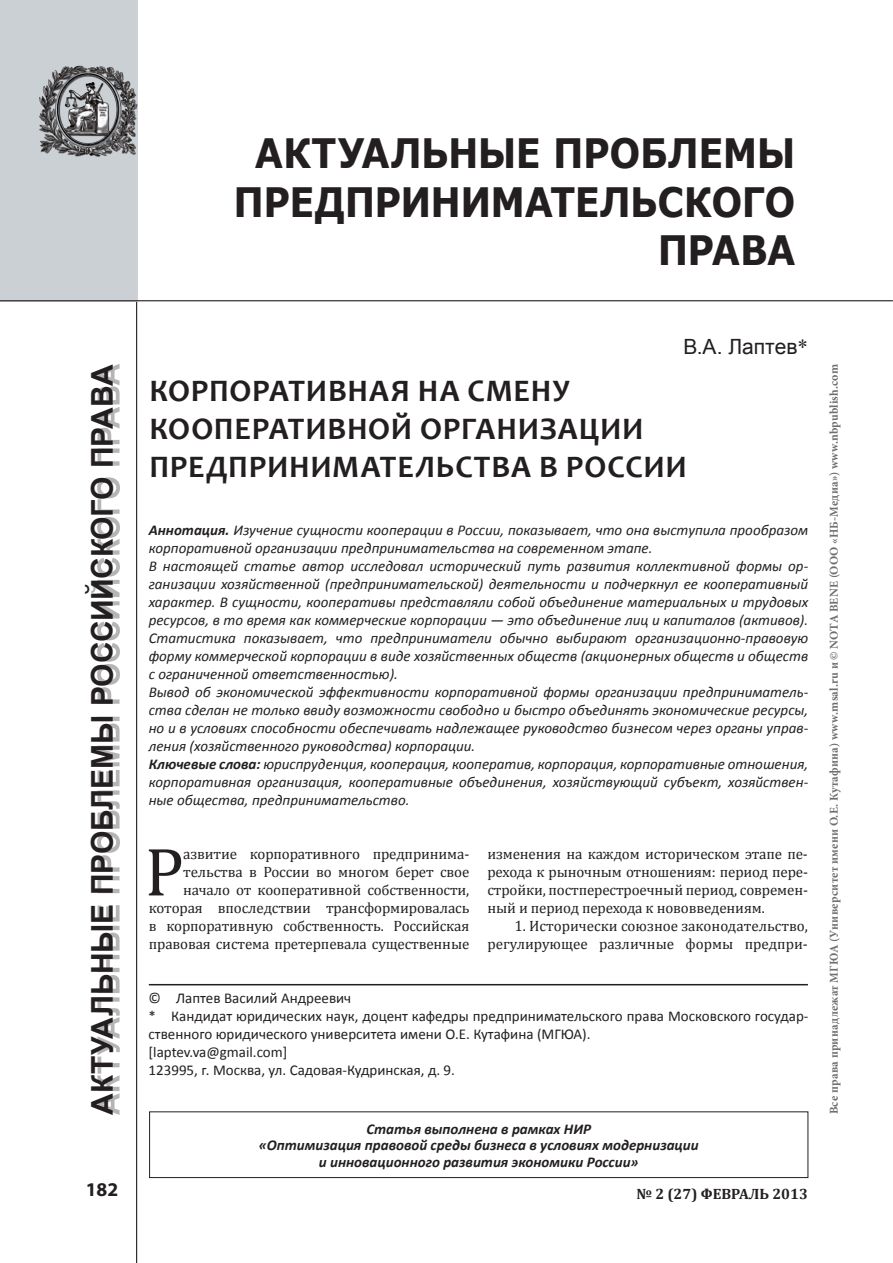
<style>
.page{position:relative;width:893px;height:1263px;background:#fff}
.page>*{position:absolute;margin:0;border:0;box-sizing:border-box;transform-origin:0 0}
.t1{font:69px "Cambria";color:#231f20}
.t2{font:700 40.5px/48.6px "Verdana";letter-spacing:-.02em;color:#231f20;text-align:right;scale:.9 1}
.t3{font:700 31.5px/37.8px "Candara";letter-spacing:.02em;color:#231f20}
.t4{font:700 30px "Arial";letter-spacing:-.01em;color:#231f20}
.t5{font:21px "Arial";letter-spacing:.005em;color:#231f20}
.t6{font:700 19.5px "Myriad Pro";color:#231f20}
.t7{font:italic 15px/18px "Calibri";color:#231f20}
.t8{font:15px/18px "Cambria";letter-spacing:-.01em;color:#231f20;text-align:right}
.t9{font:15px/18px "Calibri";color:#231f20}
.t10{font:italic 700 15px/16.5px "Calibri";color:#231f20;text-align:center}
.t11{font:700 15px "Cambria";color:#231f20}
.t12{font:700 12px "Minion Pro";letter-spacing:.02em;color:#6c6d70}
.s1{font-family:"Times New Roman"}
.s2{font-weight:700}
</style>
<div class="page">
<hr style="left:136px;top:0;width:1px;height:1263px;background:#231f20">
<div style="left:0;top:0;width:136px;height:301px;background:#cad0d4"></div>
<div style="left:92px;top:364px;width:28px;height:751px;background:#231f20;opacity:.33"></div>
<img style="left:39px;top:54px;width:99px;height:111px">
<hr style="left:0;top:300px;width:893px;height:1px;background:#231f20">
<hr style="left:149px;top:984px;width:659px;height:1px;background:#231f20">
<div style="left:149px;top:1111px;width:659px;height:67px;border:1px solid #231f20"></div>
<h2 class="t2" style="left:234px;top:128px;width:626px">актуальные проблемы предпринимательского права</h2>
<h3 class="t5" style="left:683px;top:333px;width:126px">В.А. Лаптев<span class="s1">*</span></h3>
<h3 class="t4" style="left:83px;top:1115px;width:747px;rotate:-90deg">Актуальные проблемы российского права</h3>
<p class="t12" style="left:825px;top:1114px;width:752px;rotate:-90deg">Все права принадлежат МГЮА (Университет имени О.Е. Кутафина) www.msal.ru и © NOTA BENE (ООО «НБ-Медиа») www.nbpublish.com</p>
<h3 class="t3" style="left:149px;top:372px;width:539px">корпоративная на смену кооперативной организации предпринимательства в россии</h3>
<p class="t7" style="left:149px;top:521px;width:662px"><span class="s2">Аннотация.</span> Изучение сущности кооперации в России, показывает, что она выступила прообразом корпоративной организации предпринимательства на современном этапе.<br>В настоящей статье автор исследовал исторический путь развития коллективной формы ор&shy;ганизации хозяйственной (предпринимательской) деятельности и подчеркнул ее кооперативный характер. В сущности, кооперативы представляли собой объединение материальных и трудовых ресурсов, в то время как коммерческие корпорации — это объединение лиц и капиталов (активов).<br>Статистика показывает, что предприниматели обычно выбирают организационно-правовую форму коммерческой корпорации в виде хозяйственных обществ (акционерных обществ и обществ с ограниченной ответственностью).<br>Вывод об экономической эффективности корпоративной формы организации предприниматель&shy;ства сделан не только ввиду возможности свободно и быстро объединять экономические ресурсы, но и в условиях способности обеспечивать надлежащее руководство бизнесом через органы управ&shy;ления (хозяйственного руководства) корпорации.<br><span class="s2">Ключевые слова:</span> юриспруденция, кооперация, кооператив, корпорация, корпоративные отношения, корпоративная организация, кооперативные объединения, хозяйствующий субъект, хозяйствен&shy;ные общества, предпринимательство.</p>
<h1 class="t1" style="left:145px;top:831px;width:41px">Р</h1>
<p class="t8" style="left:149px;top:845px;width:322px">азвитие корпоративного предпринима&shy;тельства в России во многом берет свое начало от кооперативной собственности, которая впоследствии трансформировалась в корпоративную собственность. Российская правовая система претерпевала существенные</p>
<p class="t8" style="left:487px;top:845px;width:322px;text-align:justify">изменения на каждом историческом этапе пе&shy;рехода к рыночным отношениям: период пере&shy;стройки, постперестроечный период, современ&shy;ный и период перехода к нововведениям.</p>
<p class="t8" style="left:487px;top:917px;width:322px">1. Исторически союзное законодательство, регулирующее различные формы предпри-</p>
<p class="t9" style="left:149px;top:989px;width:661px">© Лаптев Василий Андреевич<br>* Кандидат юридических наук, доцент кафедры предпринимательского права Московского государ&shy;ственного юридического университета имени О.Е. Кутафина (МГЮА).<br>[laptev.va@gmail.com]<br>123995, г. Москва, ул. Садовая-Кудринская, д. 9.</p>
<p class="t10" style="left:259px;top:1120px;width:442px">Статья выполнена в рамках НИР<br>«Оптимизация правовой среды бизнеса в условиях модернизации и инновационного развития экономики России»</p>
<h3 class="t6" style="left:86px;top:1177px;width:34px">182</h3>
<p class="t11" style="left:636px;top:1183px;width:173px">№ 2 (27) февралЬ 2013</p>
</div>
